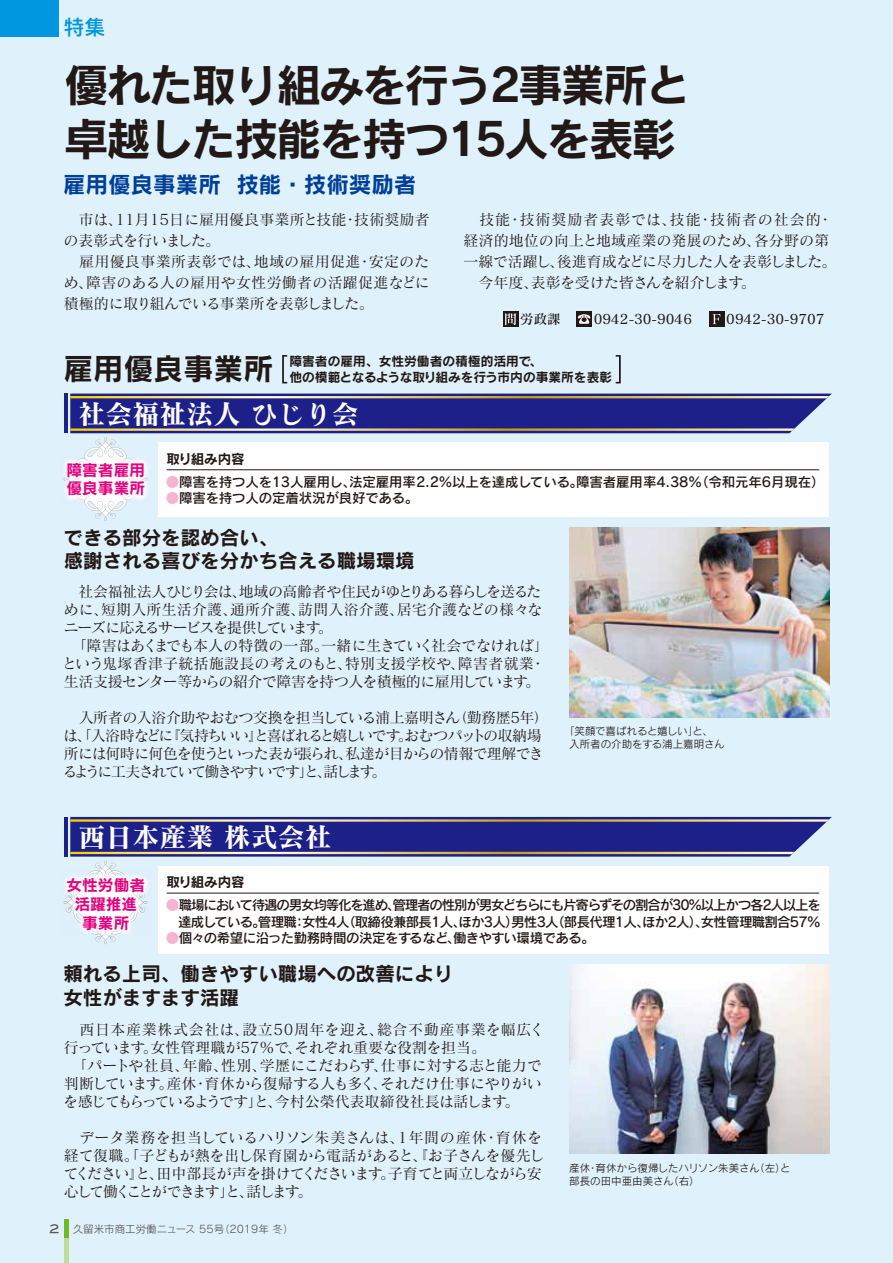
<style>
.page{position:relative;width:893px;height:1263px;background:#dff2fc}
.page>*{position:absolute;margin:0;border:0;box-sizing:border-box;transform-origin:0 0}
.t1{font:45px/54px "Rodin Pro B";letter-spacing:-.055em;color:#221815}
.t2{font:30px "Rodin Pro B";color:#221815}
.t3{font:27px "Matisse Pro B";color:#fff}
.t4{font:22.5px "Rodin Pro B";color:#003f98}
.t5{font:21px "Rodin Pro DB";color:#0097e0}
.t6{font:19.5px/23.4px "Rodin Pro B";color:#221815}
.t7{font:15.75px/18.8px "Rodin Pro B";color:#e4007f}
.t8{font:15px/18px "Matisse Pro M";letter-spacing:-.03em;color:#221815}
.t9{font:15px/18px "Matisse Pro M";color:#221815}
.t10{font:15px/18px "Matisse Pro M";letter-spacing:-.065em;color:#221815}
.t11{font:15px/21px "Matisse Pro M";letter-spacing:.005em;color:#221815}
.t12{font:13.5px/16.2px "Rodin Pro DB";letter-spacing:-.085em;color:#221815;text-align:right}
.t13{font:13.5px "Rodin Pro DB";letter-spacing:-.01em;color:#221815}
.t14{font:13.5px "Rodin Pro DB";letter-spacing:-.03em;color:#221815}
.t15{font:13.5px "Matisse Pro DB";color:#221815}
.t16{font:13.5px "Rodin Pro B";color:#221815}
.t17{font:12.75px/16.5px "Rodin Pro B";color:#221815}
.t18{font:10.5px/12.6px "Rodin Pro M";color:#221815}
.t19{font:10.5px "Rodin Pro M";color:#595757}
.s1{color:#f4b4d0}
.s2{font-family:"Blair Md ITCTT Medium";font-size:12px}
</style>
<div class="page">
<hr style="left:64px;top:1237px;width:4px;height:26px;background:#c0dd98">
<hr style="left:64px;top:1219px;width:4px;height:18px;background:#6fba2c">
<div style="left:0;top:0;width:58px;height:37px;background:#0097e0"></div>
<div style="left:576px;top:311px;width:16px;height:16px;background:#221815"></div>
<svg style="left:578px;top:314px;width:12px;height:10px"></svg>
<div style="left:709px;top:311px;width:15px;height:16px;background:#221815"></div>
<svg style="left:713px;top:314px;width:7px;height:10px"></svg>
<div style="left:503px;top:311px;width:15px;height:16px;background:#221815"></div>
<svg style="left:505px;top:313px;width:11px;height:12px"></svg>
<svg style="left:64px;top:394px;width:768px;height:127px"></svg>
<img style="left:64px;top:455px;width:39px;height:48px">
<img style="left:108px;top:455px;width:23px;height:4px">
<img style="left:90px;top:459px;width:36px;height:17px">
<img style="left:121px;top:479px;width:26px;height:21px">
<img style="left:64px;top:459px;width:26px;height:42px">
<img style="left:127px;top:459px;width:20px;height:20px">
<div style="left:158px;top:442px;width:671px;height:74px;background:#fff"></div>
<hr style="left:167px;top:469px;width:652px;height:1px;background:#221815">
<div style="left:158px;top:866px;width:671px;height:87px;background:#fff"></div>
<svg style="left:64px;top:817px;width:768px;height:127px"></svg>
<img style="left:64px;top:870px;width:41px;height:67px">
<img style="left:105px;top:870px;width:19px;height:4px">
<img style="left:139px;top:874px;width:8px;height:28px">
<img style="left:105px;top:874px;width:16px;height:7px">
<img style="left:121px;top:902px;width:26px;height:21px">
<img style="left:64px;top:902px;width:39px;height:33px">
<img style="left:66px;top:874px;width:39px;height:24px">
<img style="left:121px;top:874px;width:18px;height:28px">
<svg style="left:282px;top:355px;width:5px;height:28px"></svg>
<svg style="left:616px;top:355px;width:5px;height:28px"></svg>
<img style="left:569px;top:527px;width:260px;height:190px">
<img style="left:569px;top:964px;width:260px;height:190px">
<h3 class="t5" style="left:64px;top:13px;width:43px">特集</h3>
<h1 class="t1" style="left:64px;top:56px;width:629px">優れた取り組みを行う2事業所と卓越した技能を持つ15人を表彰</h1>
<h3 class="t4" style="left:63px;top:170px;width:355px">雇用優良事業所 技能・技術奨励者</h3>
<p class="t11" style="left:64px;top:208px;width:368px">　市は、11月15日に雇用優良事業所と技能・技術奨励者の表彰式を行いました。<br>　雇用優良事業所表彰では、地域の雇用促進・安定のため、障害のある人の雇用や女性労働者の活躍促進などに積極的に取り組んでいる事業所を表彰しました。</p>
<p class="t9" style="left:463px;top:208px;width:375px;line-height:21px">　技能・技術奨励者表彰では、技能・技術者の社会的・経済的地位の向上と地域産業の発展のため、各分野の第一線で活躍し、後進育成などに尽力した人を表彰しました。　今年度、表彰を受けた皆さんを紹介します。</p>
<p class="t15" style="left:520px;top:310px;width:55px">労政課　</p>
<p class="t15" style="left:594px;top:310px;width:100px">0942-30-9046</p>
<p class="t15" style="left:726px;top:310px;width:100px">0942-30-9707</p>
<h2 class="t2" style="left:63px;top:349px;width:211px">雇用優良事業所</h2>
<p class="t17" style="left:289px;top:352px;width:324px">障害者の雇用、女性労働者の積極的活用で、<br>他の模範となるような取り組みを行う市内の事業所を表彰</p>
<h3 class="t3" style="left:79px;top:396px;width:282px">社会福祉法人 ひじり会</h3>
<p class="t7" style="left:67px;top:460px;width:80px">障害者雇用優良事業所</p>
<p class="t16" style="left:166px;top:449px;width:80px">取り組み内容</p>
<p class="t13" style="left:166px;top:473px;width:660px"><span class="s1">●</span>障害を持つ人を13人雇用し、法定雇用率2.2%以上を達成している。障害者雇用率4.38％（令和元年6月現在）</p>
<p class="t13" style="left:166px;top:489px;width:254px"><span class="s1">●</span>障害を持つ人の定着状況が良好である。</p>
<h3 class="t6" style="left:64px;top:525px;width:352px">できる部分を認め合い、<br>感謝される喜びを分かち合える職場環境</h3>
<p class="t8" style="left:62px;top:582px;width:488px">　社会福祉法人ひじり会は、地域の高齢者や住民がゆとりある暮らしを送るために、短期入所生活介護、通所介護、訪問入浴介護、居宅介護などの様々なニーズに応えるサービスを提供しています。<br>　「障害はあくまでも本人の特徴の一部。一緒に生きていく社会でなければ」という鬼塚香津子統括施設長の考えのもと、特別支援学校や、障害者就業・生活支援センター等からの紹介で障害を持つ人を積極的に雇用しています。</p>
<p class="t10" style="left:63px;top:708px;width:488px;text-indent:16px">入所者の入浴介助やおむつ交換を担当している浦上嘉明さん（勤務歴5年）は、「入浴時などに『気持ちいい』と喜ばれると嬉しいです。おむつパットの収納場所には何時に何色を使うといった表が張られ、私達が目からの情報で理解できるように工夫されていて働きやすいです」と、話します。</p>
<h3 class="t3" style="left:79px;top:819px;width:255px">西日本産業 株式会社</h3>
<p class="t18" style="left:569px;top:724px;width:157px;text-indent:-5px">「笑顔で喜ばれると嬉しい」と、入所者の介助をする浦上嘉明さん</p>
<p class="t7" style="left:67px;top:875px;width:80px;text-align:center">女性労働者活躍推進事業所</p>
<p class="t16" style="left:166px;top:873px;width:80px">取り組み内容</p>
<p class="t12" style="left:166px;top:897px;width:657px"><span class="s1">●</span>職場において待遇の男女均等化を進め、管理者の性別が男女どちらにも片寄らずその割合が30％以上かつ各2人以上を達成している。管理職：女性4人（取締役兼部長1人、ほか3人）男性3人（部長代理1人、ほか2人）、女性管理職割合57％</p>
<p class="t14" style="left:166px;top:929px;width:430px"><span class="s1">●</span>個々の希望に沿った勤務時間の決定をするなど、働きやすい環境である。</p>
<h3 class="t6" style="left:63px;top:962px;width:392px">頼れる上司、働きやすい職場への改善により女性がますます活躍</h3>
<p class="t9" style="left:63px;top:1020px;width:483px">　西日本産業株式会社は、設立50周年を迎え、総合不動産事業を幅広く行っています。女性管理職が57％で、それぞれ重要な役割を担当。<br>　「パートや社員、年齢、性別、学歴にこだわらず、仕事に対する志と能力で判断しています。産休・育休から復帰する人も多く、それだけ仕事にやりがいを感じてもらっているようです」と、今村公榮代表取締役社長は話します。</p>
<p class="t8" style="left:64px;top:1128px;width:482px">　データ業務を担当しているハリソン朱美さんは、1年間の産休・育休を経て復職。「子どもが熱を出し保育園から電話があると、『お子さんを優先してください』と、田中部長が声を掛けてくださいます。子育てと両立しながら安心して働くことができます」と、話します。</p>
<p class="t19" style="left:49px;top:1222px;width:246px"><span class="s2">2</span> 久留米市商工労働ニュース 55号（2019年 冬）</p>
<p class="t18" style="left:569px;top:1161px;width:223px">産休・育休から復帰したハリソン朱美さん（左）と部長の田中亜由美さん（右）</p>
</div>
